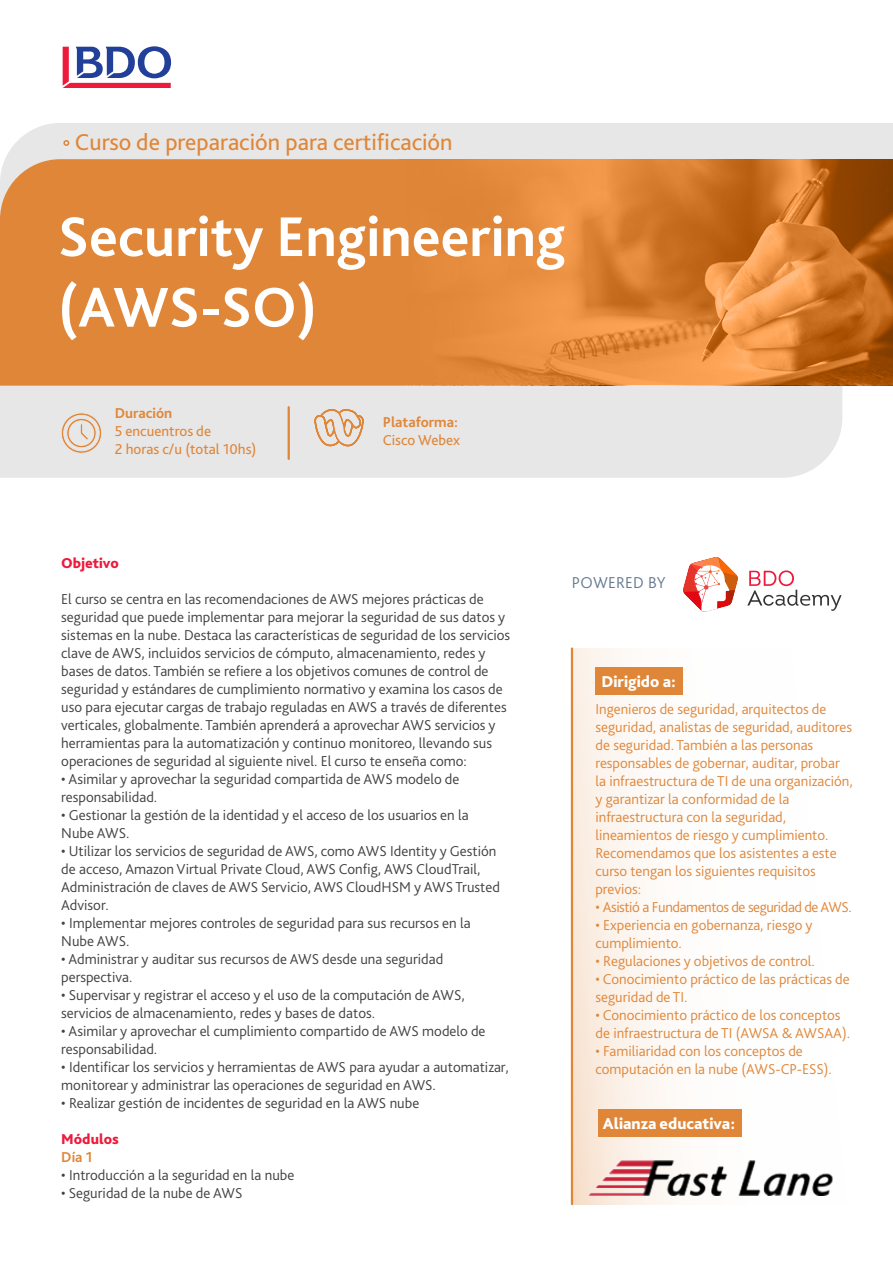
<style>
.page{position:relative;width:893px;height:1263px;background:#fff}
.page>*{position:absolute;margin:0;border:0;box-sizing:border-box;transform-origin:0 0}
.t1{font:700 58.5px/70.5px "Bliss Pro";color:#fff}
.t2{font:24px "Bliss Pro";color:#e08638}
.t3{font:800 16.5px "Bliss Pro";color:#fff}
.t4{font:300 16.5px "Bliss Pro";letter-spacing:.015em;color:#647a91}
.t5{font:300 15px/18px "Bliss Pro";color:#404040}
.t6{font:300 15px/18px "Bliss Pro";color:#e08638}
.t7{font:15px/18px "Bliss Pro";color:#e08638}
.t8{font:300 15px "Bliss Pro";letter-spacing:-.03em;color:#e08638}
.t9{font:700 15px "Bliss Pro";color:#e08638}
.t10{font:800 15px "Bliss Pro";color:#ed1a3b}
</style>
<div class="page">
<svg style="left:573px;top:648px;width:255px;height:556px"></svg>
<div style="left:0;top:386px;width:842px;height:92px;background:#e7e7e7"></div>
<div style="left:5px;top:123px;width:888px;height:36px;background:#e7e7e7"></div>
<svg style="left:63px;top:46px;width:108px;height:42px"></svg>
<div style="left:0;top:159px;width:363px;height:227px;background:#e08638"></div>
<svg style="left:363px;top:159px;width:530px;height:227px;background:#d98134"></svg>
<svg style="left:63px;top:140px;width:6px;height:6px"></svg>
<svg style="left:61px;top:412px;width:42px;height:42px;background:#e5d5c7"></svg>
<hr style="left:288px;top:407px;width:2px;height:52px;background:#e08638">
<hr style="left:571px;top:648px;width:2px;height:556px;background:#e08638">
<div style="left:595px;top:667px;width:88px;height:28px;background:#e08638"></div>
<div style="left:598px;top:1109px;width:144px;height:28px;background:#e08638"></div>
<svg style="left:747px;top:570px;width:94px;height:41px"></svg>
<svg style="left:683px;top:557px;width:55px;height:55px"></svg>
<svg style="left:313px;top:404px;width:53px;height:44px;background:#e5d0be"></svg>
<img style="left:588px;top:1160px;width:245px;height:35px">
<h2 class="t2" style="left:75px;top:127px;width:379px">Curso de preparación para certificación</h2>
<h1 class="t1" style="left:58px;top:200px;width:509px">Security Engineering (AWS-SO)</h1>
<p class="t9" style="left:115px;top:404px;width:59px">Duración</p>
<p class="t7" style="left:115px;top:422px;width:143px">5 encuentros de<br>2 horas c/u (total 10hs)</p>
<p class="t9" style="left:383px;top:413px;width:77px">Plataforma:</p>
<p class="t7" style="left:383px;top:431px;width:79px">Cisco Webex</p>
<p class="t10" style="left:61px;top:553px;width:59px">Objetivo</p>
<p class="t5" style="left:61px;top:589px;width:450px">El curso se centra en las recomendaciones de AWS mejores prácticas de seguridad que puede implementar para mejorar la seguridad de sus datos y sistemas en la nube. Destaca las características de seguridad de los servicios clave de AWS, incluidos servicios de cómputo, almacenamiento, redes y bases de datos. También se refiere a los objetivos comunes de control de seguridad y estándares de cumplimiento normativo y examina los casos de uso para ejecutar cargas de trabajo reguladas en AWS a través de diferentes verticales, globalmente. También aprenderá a aprovechar AWS servicios y herramientas para la automatización y continuo monitoreo, llevando sus operaciones de seguridad al siguiente nivel. El curso te enseña como:</p>
<p class="t5" style="left:61px;top:769px;width:400px">• Asimilar y aprovechar la seguridad compartida de AWS modelo de responsabilidad.</p>
<p class="t5" style="left:61px;top:805px;width:409px">• Gestionar la gestión de la identidad y el acceso de los usuarios en la<br>Nube AWS.</p>
<p class="t5" style="left:61px;top:841px;width:440px">• Utilizar los servicios de seguridad de AWS, como AWS Identity y Gestión de acceso, Amazon Virtual Private Cloud, AWS Config, AWS CloudTrail, Administración de claves de AWS Servicio, AWS CloudHSM y AWS Trusted Advisor.</p>
<p class="t5" style="left:61px;top:913px;width:411px">• Implementar mejores controles de seguridad para sus recursos en la<br>Nube AWS.</p>
<p class="t5" style="left:61px;top:949px;width:384px">• Administrar y auditar sus recursos de AWS desde una seguridad perspectiva.</p>
<p class="t5" style="left:61px;top:985px;width:405px">• Supervisar y registrar el acceso y el uso de la computación de AWS, servicios de almacenamiento, redes y bases de datos.</p>
<p class="t5" style="left:61px;top:1021px;width:426px">• Asimilar y aprovechar el cumplimiento compartido de AWS modelo de responsabilidad.</p>
<p class="t5" style="left:61px;top:1057px;width:449px">• Identificar los servicios y herramientas de AWS para ayudar a automatizar, monitorear y administrar las operaciones de seguridad en AWS.</p>
<p class="t5" style="left:61px;top:1093px;width:360px">• Realizar gestión de incidentes de seguridad en la AWS nube</p>
<p class="t10" style="left:61px;top:1129px;width:59px">Módulos</p>
<p class="t9" style="left:61px;top:1147px;width:33px">Día 1</p>
<p class="t5" style="left:61px;top:1165px;width:235px">• Introducción a la seguridad en la nube</p>
<p class="t5" style="left:61px;top:1183px;width:183px">• Seguridad de la nube de AWS</p>
<p class="t4" style="left:572px;top:573px;width:95px">POWERED BY</p>
<p class="t3" style="left:601px;top:671px;width:76px">Dirigido a:</p>
<p class="t6" style="left:595px;top:699px;width:259px">Ingenieros de seguridad, arquitectos de seguridad, analistas de seguridad, auditores de seguridad. También a las personas responsables de gobernar, auditar, probar la infraestructura de TI de una organización, y garantizar la conformidad de la infraestructura con la seguridad, lineamientos de riesgo y cumplimiento.<br>Recomendamos que los asistentes a este curso tengan los siguientes requisitos previos:</p>
<p class="t8" style="left:595px;top:897px;width:258px">• Asistió a Fundamentos de seguridad de AWS.</p>
<p class="t6" style="left:595px;top:915px;width:219px">• Experiencia en gobernanza, riesgo y cumplimiento.</p>
<p class="t6" style="left:595px;top:951px;width:221px">• Regulaciones y objetivos de control.</p>
<p class="t6" style="left:595px;top:969px;width:256px">• Conocimiento práctico de las prácticas de seguridad de TI.</p>
<p class="t6" style="left:595px;top:1005px;width:256px">• Conocimiento práctico de los conceptos de infraestructura de TI (AWSA &amp; AWSAA).</p>
<p class="t6" style="left:595px;top:1041px;width:238px">• Familiaridad con los conceptos de computación en la nube (AWS-CP-ESS).</p>
<p class="t3" style="left:603px;top:1113px;width:134px">Alianza educativa:</p>
</div>
